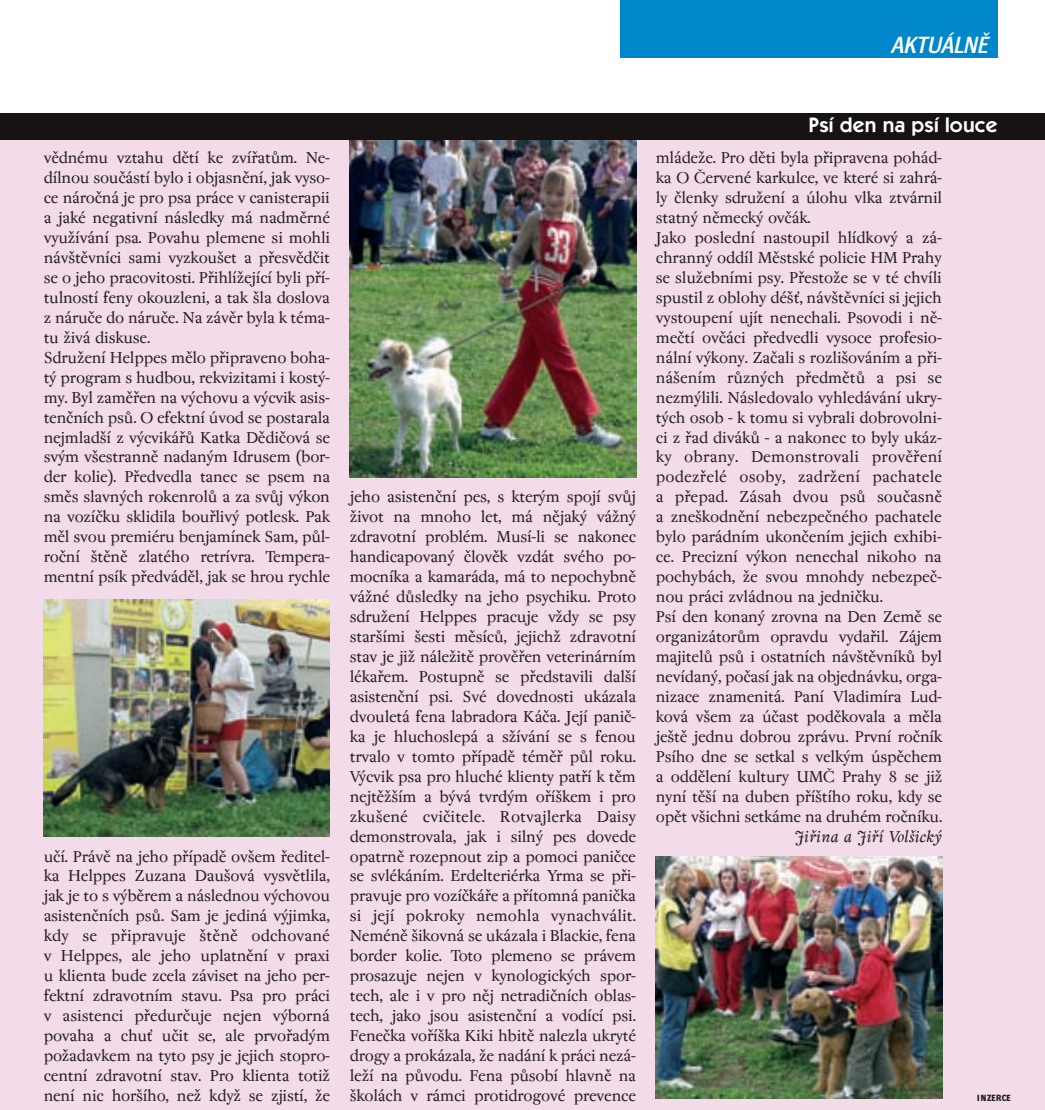
<style>
.page{position:relative;width:1045px;height:1110px;background:#fff}
.page>*{position:absolute;margin:0;border:0;box-sizing:border-box;transform-origin:0 0}
.t1{font:22.75px "Dynamo D Italic D";letter-spacing:.01em;color:#fff}
.t2{font:600 21px "Itc Kabel CE";letter-spacing:.01em;color:#fff}
.t3{font:17.5px/19.9px "Regent";letter-spacing:-.015em;color:#231f20}
.t4{font:italic 17.5px "Regent";letter-spacing:.02em;color:#231f20}
.t5{font:8.75px "Dynamo DB";letter-spacing:.05em;color:#231f20}
</style>
<div class="page">
<img style="left:0;top:0;width:1044px;height:1110px">
<h1 class="t1" style="left:891px;top:36px;width:98px">AKTUÁLNù</h1>
<p class="t3" style="left:44px;top:149px;width:288px">vûdnému vztahu dûtí ke zvífiatÛm. Ne&shy;dílnou souãástí bylo i objasnûní, jak vyso&shy;ce nároãná je pro psa práce v canisterapii a jaké negativní následky má nadmûrné vyuÏívání psa. Povahu plemene si mohli náv‰tûvníci sami vyzkou‰et a pfiesvûdãit se o jeho pracovitosti. PfiihlíÏející byli pfií&shy;tulností feny okouzleni, a tak ‰la doslova z náruãe do náruãe. Na závûr byla k téma&shy;tu Ïivá diskuse.<br>SdruÏení Helppes mûlo pfiipraveno boha&shy;t˘ program s hudbou, rekvizitami i kost˘- my. Byl zamûfien na v˘chovu a v˘cvik asis&shy;tenãních psÛ. O efektní úvod se postarala nejmlad‰í z v˘cvikáfiÛ Katka Dûdiãová se sv˘m v‰estrannû nadan˘m Idrusem (bor&shy;der kolie). Pfiedvedla tanec se psem na smûs slavn˘ch rokenrolÛ a za svÛj v˘kon na vozíãku sklidila boufiliv˘ potlesk. Pak mûl svou premiéru benjamínek Sam, pÛl&shy;roãní ‰tûnû zlatého retrívra. Tempera&shy;mentní psík pfiedvádûl, jak se hrou rychle</p>
<p class="t3" style="left:44px;top:847px;width:288px;text-align:justify">uãí. Právû na jeho pfiípadû ov‰em fieditel&shy;ka Helppes Zuzana Dau‰ová vysvûtlila, jak je to s v˘bûrem a následnou v˘chovou asistenãních psÛ. Sam je jediná v˘jimka, kdy se pfiipravuje ‰tûnû odchované v Helppes, ale jeho uplatnûní v praxi u klienta bude zcela záviset na jeho per&shy;fektní zdravotním stavu. Psa pro práci v asistenci pfiedurãuje nejen v˘borná povaha a chuÈ uãit se, ale prvofiad˘m poÏadavkem na tyto psy je jejich stopro&shy;centní zdravotní stav. Pro klienta totiÏ není nic hor‰ího, neÏ kdyÏ se zjistí, Ïe</p>
<p class="t3" style="left:350px;top:488px;width:288px;text-align:justify">jeho asistenãní pes, s kter˘m spojí svÛj Ïivot na mnoho let, má nûjak˘ váÏn˘ zdravotní problém. Musí-li se nakonec handicapovan˘ ãlovûk vzdát svého po&shy;mocníka a kamaráda, má to nepochybnû váÏné dÛsledky na jeho psychiku. Proto sdruÏení Helppes pracuje vÏdy se psy star‰ími ‰esti mûsícÛ, jejichÏ zdravotní stav je jiÏ náleÏitû provûfien veterinárním lékafiem. Postupnû se pfiedstavili dal‰í asistenãní psi. Své dovednosti ukázala dvouletá fena labradora Káãa. Její paniã&shy;ka je hluchoslepá a sÏívání se s fenou trvalo v tomto pfiípadû témûfi pÛl roku.<br>V˘cvik psa pro hluché klienty patfií k tûm nejtûÏ‰ím a b˘vá tvrd˘m ofií‰kem i pro zku‰ené cviãitele. Rotvajlerka Daisy demonstrovala, jak i siln˘ pes dovede opatrnû rozepnout zip a pomoci paniãce se svlékáním. Erdelteriérka Yrma se pfii&shy;pravuje pro vozíãkáfie a pfiítomná paniãka si její pokroky nemohla vynachválit.<br>Neménû ‰ikovná se ukázala i Blackie, fena border kolie. Toto plemeno se právem prosazuje nejen v kynologick˘ch spor&shy;tech, ale i v pro nûj netradiãních oblas&shy;tech, jako jsou asistenãní a vodící psi.<br>Feneãka vofií‰ka Kiki hbitû nalezla ukryté drogy a prokázala, Ïe nadání k práci nezá&shy;leÏí na pÛvodu. Fena pÛsobí hlavnû na ‰kolách v rámci protidrogové prevence</p>
<p class="t2" style="left:808px;top:118px;width:190px">Psí den na psí louce</p>
<p class="t3" style="left:655px;top:149px;width:288px">mládeÏe. Pro dûti byla pfiipravena pohád&shy;ka O âervené karkulce, ve které si zahrá&shy;ly ãlenky sdruÏení a úlohu vlka ztvárnil statn˘ nûmeck˘ ovãák.<br>Jako poslední nastoupil hlídkov˘ a zá&shy;chrann˘ oddíl Mûstské policie HM Prahy se sluÏebními psy. PfiestoÏe se v té chvíli spustil z oblohy dé‰È, náv‰tûvníci si jejich vystoupení ujít nenechali. Psovodi i nû&shy;meãtí ovãáci pfiedvedli vysoce profesio&shy;nální v˘kony. Zaãali s rozli‰ováním a pfii&shy;ná‰ením rÛzn˘ch pfiedmûtÛ a psi se nezm˘lili. Následovalo vyhledávání ukry&shy;t˘ch osob - k tomu si vybrali dobrovolni&shy;ci z fiad divákÛ - a nakonec to byly ukáz&shy;ky obrany. Demonstrovali provûfiení podezfielé osoby, zadrÏení pachatele a pfiepad. Zásah dvou psÛ souãasnû a zne‰kodnûní nebezpeãného pachatele bylo parádním ukonãením jejich exhibi&shy;ce. Precizní v˘kon nenechal nikoho na pochybách, Ïe svou mnohdy nebezpeã&shy;nou práci zvládnou na jedniãku.<br>Psí den konan˘ zrovna na Den Zemû se organizátorÛm opravdu vydafiil. Zájem majitelÛ psÛ i ostatních náv‰tûvníkÛ byl nevídan˘, poãasí jak na objednávku, orga&shy;nizace znamenitá. Paní Vladimíra Lud&shy;ková v‰em za úãast podûkovala a mûla je‰tû jednu dobrou zprávu. První roãník Psího dne se setkal s velk˘m úspûchem a oddûlení kultury UMâ Prahy 8 se jiÏ nyní tû‰í na duben pfií‰tího roku, kdy se opût v‰ichni setkáme na druhém roãníku.</p>
<p class="t4" style="left:795px;top:829px;width:148px">Jifiina a Jifií Vol‰ick˘</p>
<p class="t5" style="left:977px;top:1094px;width:35px">INZERCE</p>
</div>
